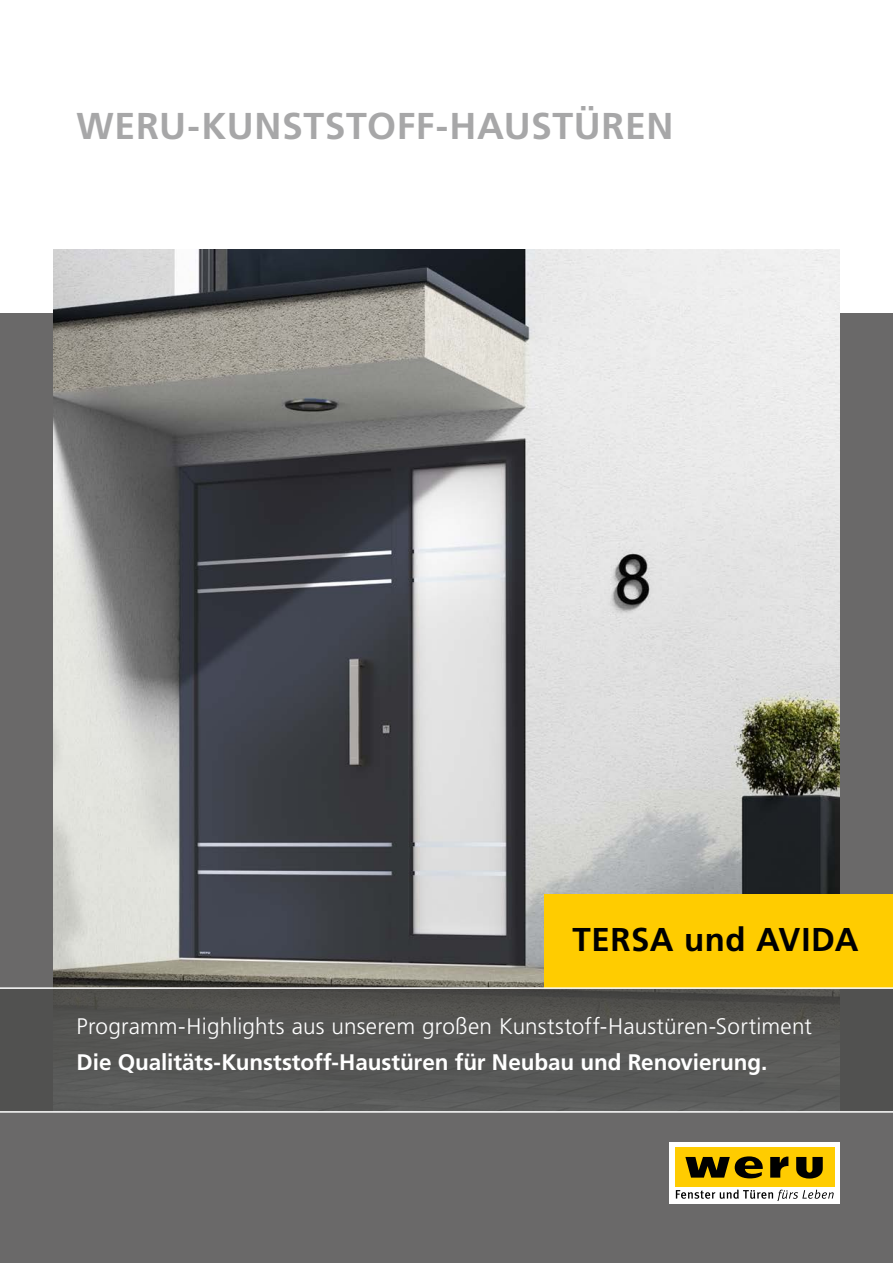
<style>
.page{position:relative;width:893px;height:1263px;background:#fff}
.page>*{position:absolute;margin:0;border:0;box-sizing:border-box;transform-origin:0 0}
.t1{font:700 37.35px "Frutiger";letter-spacing:.015em;color:#a7a7a8}
.t2{font:700 33px "Frutiger";letter-spacing:.015em;color:#000}
.t3{font:300 22.5px "Frutiger";letter-spacing:.005em;color:#fff}
.t4{font:700 22.5px "Frutiger";letter-spacing:-.005em;color:#fff}
</style>
<div class="page">
<div style="left:0;top:314px;width:893px;height:949px;background:#6a6969"></div>
<img style="left:53px;top:250px;width:787px;height:737px">
<div style="left:544px;top:894px;width:349px;height:94px;background:#fc0"></div>
<div style="left:0;top:988px;width:893px;height:124px;background:linear-gradient(to bottom,#4f4e4b,#5c5d5c)"></div>
<hr style="left:0;top:1111px;width:893px;height:2px;background:#fff">
<hr style="left:0;top:987px;width:893px;height:2px;background:#fff">
<div style="left:670px;top:1142px;width:170px;height:61px;background:#fff"></div>
<svg style="left:676px;top:1189px;width:158px;height:12px"></svg>
<div style="left:675px;top:1147px;width:160px;height:39px;background:#fc0"></div>
<svg style="left:685px;top:1156px;width:78px;height:22px"></svg>
<svg style="left:770px;top:1156px;width:18px;height:21px"></svg>
<svg style="left:796px;top:1157px;width:27px;height:21px"></svg>
<h1 class="t1" style="left:77px;top:105px;width:598px">WERU-KUNSTSTOFF-HAUSTÜREN</h1>
<h2 class="t2" style="left:572px;top:920px;width:287px">TERSA und AVIDA</h2>
<p class="t3" style="left:77px;top:1014px;width:737px">Programm-Highlights aus unserem großen Kunststoff-Haustüren-Sortiment</p>
<p class="t4" style="left:77px;top:1049px;width:692px">Die Qualitäts-Kunststoff-Haustüren für Neubau und Renovierung.</p>
</div>
